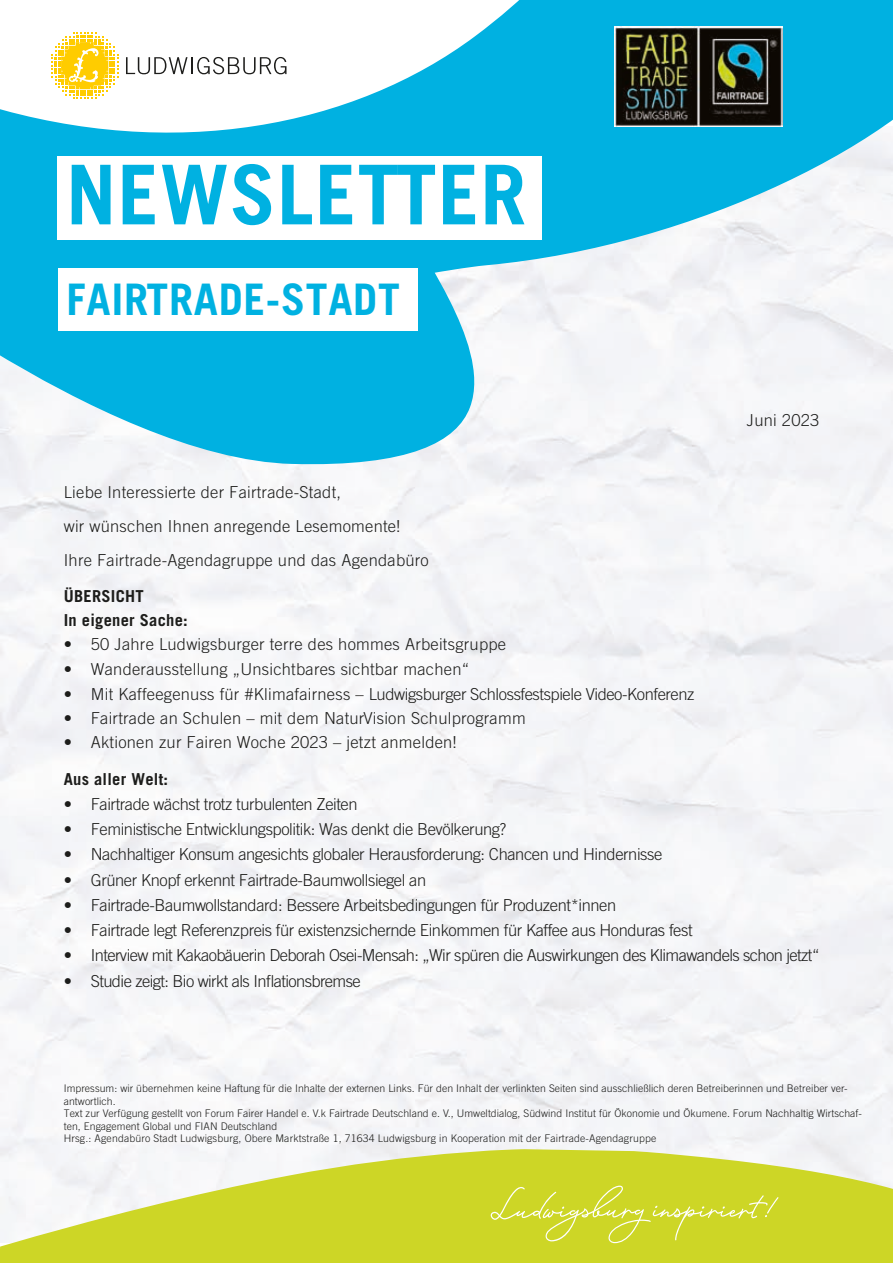
<style>
.page{position:relative;width:893px;height:1263px;background:#fff}
.page>*{position:absolute;margin:0;border:0;box-sizing:border-box;transform-origin:0 0}
.t1{font:700 82.5px "Ludwigsburg Trade Gothic";color:#00b1e1}
.t2{font:700 43.5px "Ludwigsburg Trade Gothic";color:#00b1e1}
.t3{font:300 16.5px "Ludwigsburg Trade Gothic";letter-spacing:-.04em;color:#1d1d1b}
.t4{font:300 16.5px/33.8px "Ludwigsburg Trade Gothic";color:#1d1d1b}
.t5{font:700 16.5px/24px "Ludwigsburg Trade Gothic";color:#1d1d1b}
.t6{font:300 10.5px/12.6px "Ludwigsburg Trade Gothic";letter-spacing:-.01em;color:#1d1d1b}
</style>
<div class="page">
<svg style="left:0;top:0;width:893px;height:467px"></svg>
<img style="left:615px;top:26px;width:167px;height:100px">
<svg style="left:0;top:1143px;width:893px;height:120px;fill:#cdd626"></svg>
<div style="left:57px;top:156px;width:485px;height:84px;background:#fff"></div>
<div style="left:58px;top:268px;width:360px;height:63px;background:#fff"></div>
<svg style="left:491px;top:1185px;width:287px;height:58px;background:#d0d834"></svg>
<h1 class="t1" style="left:66px;top:144px;width:463px">NEWSLETTER</h1>
<h2 class="t2" style="left:67px;top:273px;width:335px">FAIRTRADE-STADT</h2>
<p class="t4" style="left:747px;top:403px;width:74px">Juni 2023</p>
<p class="t4" style="left:64px;top:475px;width:367px">Liebe Interessierte der Fairtrade-Stadt,<br>wir wünschen Ihnen anregende Lesemomente!<br>Ihre Fairtrade-Agendagruppe und das Agendabüro</p>
<p class="t5" style="left:64px;top:584px;width:126px">ÜBERSICHT<br>In eigener Sache:</p>
<p class="t4" style="left:64px;top:627px;width:444px">• 50 Jahre Ludwigsburger terre des hommes Arbeitsgruppe</p>
<p class="t4" style="left:64px;top:651px;width:407px">• Wanderausstellung „Unsichtbares sichtbar machen“</p>
<p class="t3" style="left:64px;top:684px;width:632px">• Mit Kaffeegenuss für #Klimafairness – Ludwigsburger Schlossfestspiele Video-Konferenz</p>
<p class="t4" style="left:64px;top:701px;width:464px">• Fairtrade an Schulen – mit dem NaturVision Schulprogramm</p>
<p class="t4" style="left:64px;top:725px;width:394px">• Aktionen zur Fairen Woche 2023 – jetzt anmelden!</p>
<p class="t5" style="left:64px;top:766px;width:106px">Aus aller Welt:</p>
<p class="t3" style="left:64px;top:794px;width:296px">• Fairtrade wächst trotz turbulenten Zeiten</p>
<p class="t3" style="left:64px;top:819px;width:444px">• Feministische Entwicklungspolitik: Was denkt die Bevölkerung?</p>
<p class="t3" style="left:64px;top:845px;width:600px">• Nachhaltiger Konsum angesichts globaler Herausforderung: Chancen und Hindernisse</p>
<p class="t3" style="left:64px;top:870px;width:364px">• Grüner Knopf erkennt Fairtrade-Baumwollsiegel an</p>
<p class="t3" style="left:64px;top:895px;width:554px">• Fairtrade-Baumwollstandard: Bessere Arbeitsbedingungen für Produzent*innen</p>
<p class="t3" style="left:64px;top:920px;width:630px">• Fairtrade legt Referenzpreis für existenzsichernde Einkommen für Kaffee aus Honduras fest</p>
<p class="t3" style="left:64px;top:946px;width:757px">• Interview mit Kakaobäuerin Deborah Osei-Mensah: „Wir spüren die Auswirkungen des Klimawandels schon jetzt“</p>
<p class="t3" style="left:64px;top:971px;width:299px">• Studie zeigt: Bio wirkt als Inflationsbremse</p>
<p class="t6" style="left:64px;top:1082px;width:800px">Impressum: wir übernehmen keine Haftung für die Inhalte der externen Links. Für den Inhalt der verlinkten Seiten sind ausschließlich deren Betreiberinnen und Betreiber ver&shy;antwortlich.<br>Text zur Verfügung gestellt von Forum Fairer Handel e. V.k Fairtrade Deutschland e. V., Umweltdialog, Südwind Institut für Ökonomie und Ökumene. Forum Nachhaltig Wirtschaf&shy;ten, Engagement Global und FIAN Deutschland<br>Hrsg.: Agendabüro Stadt Ludwigsburg, Obere Marktstraße 1, 71634 Ludwigsburg in Kooperation mit der Fairtrade-Agendagruppe</p>
</div>
